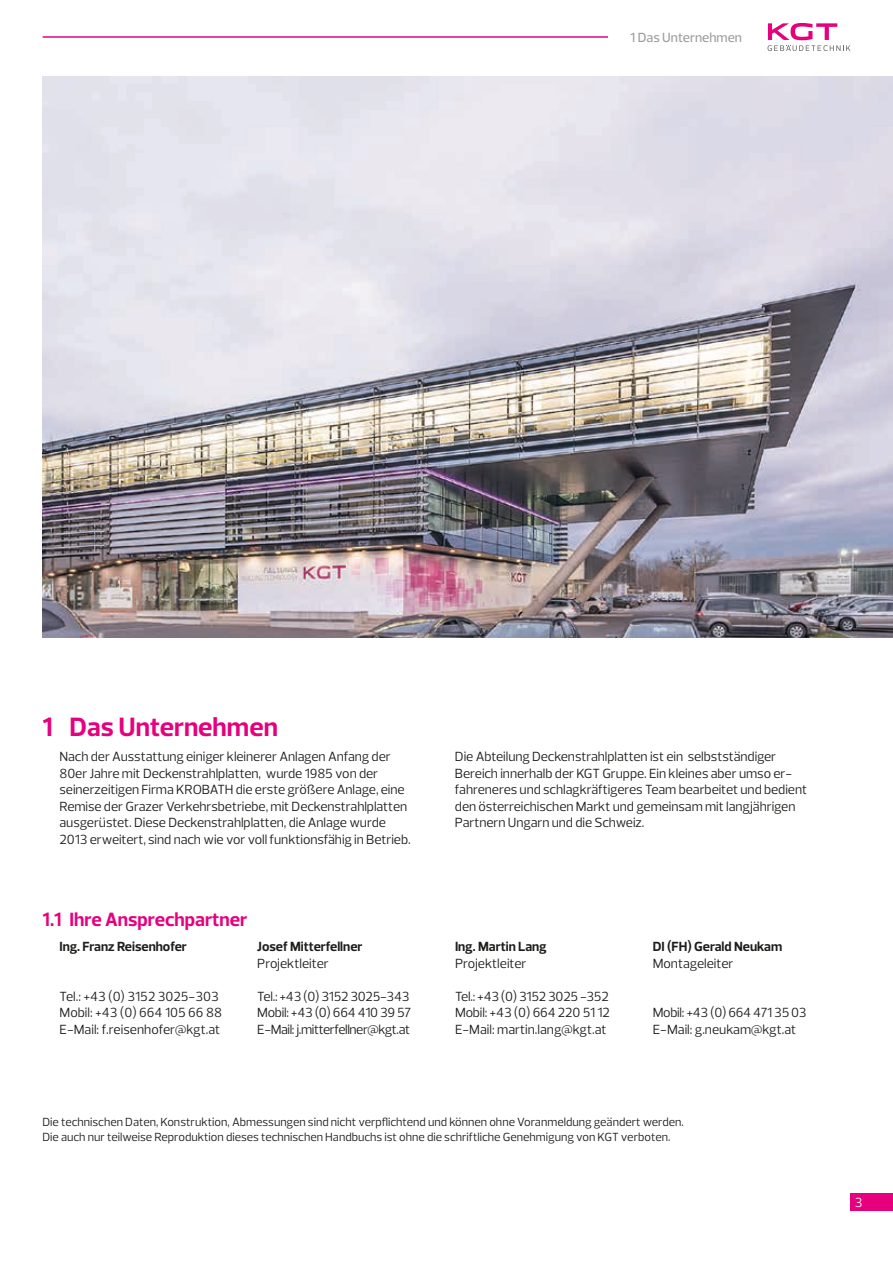
<style>
.page{position:relative;width:893px;height:1263px;background:#fff}
.page>*{position:absolute;margin:0;border:0;box-sizing:border-box;transform-origin:0 0}
.t1{font:700 27px "Prelo";color:#e6007e}
.t2{font:700 19.5px "Prelo";color:#e6007e}
.t3{font:13.5px/16.5px "Prelo";letter-spacing:-.005em;color:#1d1d1b}
.t4{font:700 13.5px "Prelo";color:#1d1d1b}
.t5{font:500 13.5px "Prelo";color:#9d9d9d}
.t6{font:13.5px "Prelo";color:#fff}
.t7{font:12px/14.7px "Prelo";color:#1d1d1b}
</style>
<div class="page">
<hr style="left:43px;top:36px;width:699px;height:2px;background:#e6007e">
<div style="left:850px;top:1194px;width:43px;height:17px;background:#e6007e"></div>
<svg style="left:767px;top:23px;width:83px;height:28px"></svg>
<div style="left:608px;top:32px;width:134px;height:10px;background:#fff"></div>
<img style="left:43px;top:77px;width:850px;height:561px">
<p class="t5" style="left:630px;top:29px;width:113px">1 Das Unternehmen</p>
<h1 class="t1" style="left:43px;top:710px;width:237px">1 Das Unternehmen</h1>
<p class="t3" style="left:60px;top:749px;width:353px">Nach der Ausstattung einiger kleinerer Anlagen Anfang der 80er Jahre mit Deckenstrahlplatten, wurde 1985 von der seinerzeitigen Firma KROBATH die erste größere Anlage, eine Remise der Grazer Verkehrsbetriebe, mit Deckenstrahlplatten ausgerüstet. Diese Deckenstrahlplatten, die Anlage wurde 2013 erweitert, sind nach wie vor voll funktionsfähig in Betrieb.</p>
<h2 class="t2" style="left:43px;top:907px;width:206px">1.1 Ihre Ansprechpartner</h2>
<p class="t4" style="left:60px;top:938px;width:129px">Ing. Franz Reisenhofer</p>
<p class="t3" style="left:60px;top:988px;width:164px">Tel.: +43 (0) 3152 3025-303<br>Mobil: +43 (0) 664 105 66 88<br>E-Mail: f.reisenhofer@kgt.at</p>
<p class="t4" style="left:257px;top:938px;width:107px">Josef Mitterfellner</p>
<p class="t3" style="left:257px;top:955px;width:73px">Projektleiter</p>
<p class="t3" style="left:257px;top:988px;width:155px">Tel.: +43 (0) 3152 3025-343<br>Mobil: +43 (0) 664 410 39 57<br>E-Mail: j.mitterfellner@kgt.at</p>
<p class="t3" style="left:455px;top:749px;width:354px">Die Abteilung Deckenstrahlplatten ist ein selbstständiger Bereich innerhalb der KGT Gruppe. Ein kleines aber umso er&shy;fahreneres und schlagkräftigeres Team bearbeitet und bedient den österreichischen Markt und gemeinsam mit langjährigen Partnern Ungarn und die Schweiz.</p>
<p class="t4" style="left:455px;top:938px;width:93px">Ing. Martin Lang</p>
<p class="t3" style="left:455px;top:955px;width:73px">Projektleiter</p>
<p class="t3" style="left:455px;top:988px;width:156px;text-align:justify">Tel.: +43 (0) 3152 3025 -352<br>Mobil: +43 (0) 664 220 51 12<br>E-Mail: martin.lang@kgt.at</p>
<p class="t4" style="left:653px;top:938px;width:131px">DI (FH) Gerald Neukam</p>
<p class="t3" style="left:653px;top:955px;width:82px">Montageleiter</p>
<p class="t3" style="left:653px;top:1004px;width:155px">Mobil: +43 (0) 664 471 35 03<br>E-Mail: g.neukam@kgt.at</p>
<p class="t7" style="left:43px;top:1115px;width:643px">Die technischen Daten, Konstruktion, Abmessungen sind nicht verpflichtend und können ohne Voranmeldung geändert werden.<br>Die auch nur teilweise Reproduktion dieses technischen Handbuchs ist ohne die schriftliche Genehmigung von KGT verboten.</p>
<p class="t6" style="left:855px;top:1194px;width:9px">3</p>
</div>
